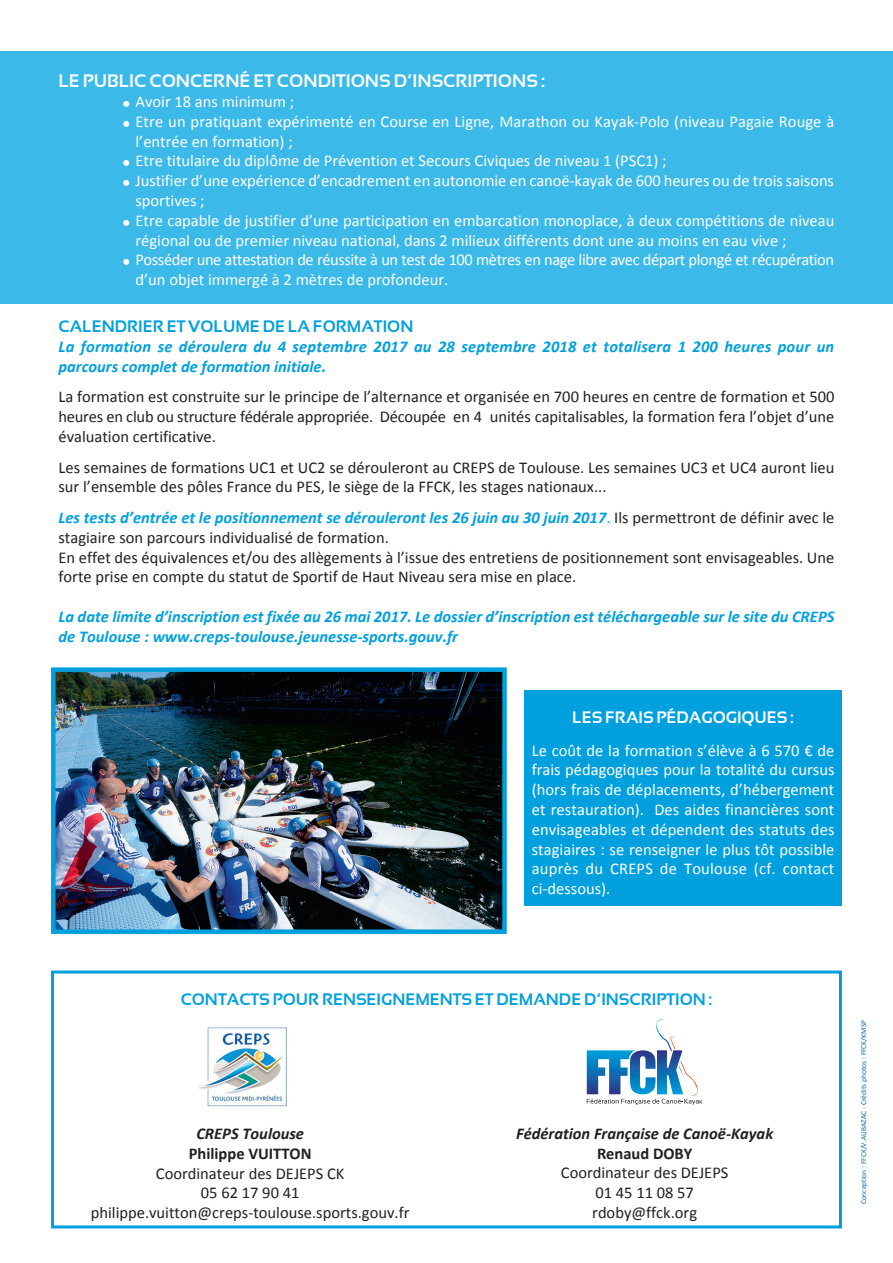
<style>
.page{position:relative;width:893px;height:1263px;background:#fff}
.page>*{position:absolute;margin:0;border:0;box-sizing:border-box;transform-origin:0 0}
.t1{font:700 18px "Sansation";color:#fff}
.t2{font:16.5px/19.8px "Calibri";color:#231f20}
.t3{font:16.5px/19.8px "Calibri";color:#fff}
.t4{font:italic 700 16.5px/19.8px "Calibri";color:#00a0de}
.t5{font:16.5px/19.8px "Calibri";letter-spacing:-.025em;color:#fff}
.t6{font:700 16.5px "Sansation";color:#00a0de}
.t7{font:italic 700 16.5px "Calibri";color:#231f20}
.t8{font:700 16.5px "Calibri";color:#231f20}
.t9{font:700 16.5px "Sansation";color:#fff}
.t10{font:7.5px "Calibri";color:#0e6eb5}
.s1{font-weight:700;font-style:italic;color:#00a0de}
.s2{color:#00a0de}
</style>
<div class="page">
<div style="left:0;top:51px;width:893px;height:252px;background:#3bb9e8"></div>
<div style="left:51px;top:970px;width:791px;height:258px;border:3px solid #00a0de"></div>
<svg style="left:587px;top:1019px;width:115px;height:86px"></svg>
<img style="left:199px;top:1027px;width:89px;height:80px">
<div style="left:524px;top:690px;width:318px;height:216px;background:#00a0de"></div>
<img style="left:56px;top:672px;width:446px;height:257px">
<div style="left:51px;top:667px;width:456px;height:267px;border:4px solid #00a0de"></div>
<p class="t1" style="left:59px;top:71px;width:488px">LE PUBLIC CONCERNÉ ET CONDITIONS D’INSCRIPTIONS :</p>
<p class="t3" style="left:136px;top:92px;width:160px">Avoir 18 ans minimum ;</p>
<p class="t3" style="left:136px;top:112px;width:700px">Etre un pratiquant expérimenté en Course en Ligne, Marathon ou Kayak-Polo (niveau Pagaie Rouge à l’entrée en formation) ;</p>
<p class="t3" style="left:136px;top:151px;width:533px">Etre titulaire du diplôme de Prévention et Secours Civiques de niveau 1 (PSC1) ;</p>
<p class="t3" style="left:136px;top:171px;width:700px">Justifier d’une expérience d’encadrement en autonomie en canoë-kayak de 600 heures ou de trois saisons sportives ;</p>
<p class="t3" style="left:136px;top:211px;width:700px">Etre capable de justifier d’une participation en embarcation monoplace, à deux compétitions de niveau régional ou de premier niveau national, dans 2 milieux différents dont une au moins en eau vive ;</p>
<p class="t5" style="left:136px;top:250px;width:700px">Posséder une attestation de réussite à un test de 100 mètres en nage libre avec départ plongé et récupération d’un objet immergé à 2 mètres de profondeur.</p>
<p class="t6" style="left:59px;top:317px;width:356px">CALENDRIER ET VOLUME DE LA FORMATION</p>
<p class="t4" style="left:59px;top:337px;width:777px">La formation se déroulera du 4 septembre 2017 au 28 septembre 2018 et totalisera 1 200 heures pour un parcours complet de formation initiale.</p>
<p class="t2" style="left:59px;top:387px;width:777px;text-align:justify">La formation est construite sur le principe de l’alternance et organisée en 700 heures en centre de formation et 500 heures en club ou structure fédérale appropriée. Découpée en 4 unités capitalisables, la formation fera l’objet d’une évaluation certificative.</p>
<p class="t2" style="left:59px;top:457px;width:777px">Les semaines de formations UC1 et UC2 se dérouleront au CREPS de Toulouse. Les semaines UC3 et UC4 auront lieu sur l’ensemble des pôles France du PES, le siège de la FFCK, les stages nationaux...</p>
<p class="t2" style="left:59px;top:508px;width:777px"><span class="s1">Les tests d’entrée et le positionnement se dérouleront les 26 juin au 30 juin 2017</span><span class="s2">.</span> Ils permettront de définir avec le stagiaire son parcours individualisé de formation.</p>
<p class="t2" style="left:59px;top:547px;width:777px">En effet des équivalences et/ou des allègements à l’issue des entretiens de positionnement sont envisageables. Une forte prise en compte du statut de Sportif de Haut Niveau sera mise en place.</p>
<p class="t4" style="left:59px;top:607px;width:777px">La date limite d’inscription est fixée au 26 mai 2017. Le dossier d’inscription est téléchargeable sur le site du CREPS de Toulouse : www.creps-toulouse.jeunesse-sports.gouv.fr</p>
<p class="t9" style="left:572px;top:708px;width:223px">LES FRAIS PÉDAGOGIQUES :</p>
<p class="t3" style="left:532px;top:740px;width:304px;text-align:justify">Le coût de la formation s’élève à 6 570 € de frais pédagogiques pour la totalité du cursus (hors frais de déplacements, d’hébergement et restauration). Des aides financières sont envisageables et dépendent des statuts des stagiaires : se renseigner le plus tôt possible auprès du CREPS de Toulouse (cf. contact ci-dessous).</p>
<p class="t6" style="left:181px;top:990px;width:533px">CONTACTS POUR RENSEIGNEMENTS ET DEMANDE D’INSCRIPTION :</p>
<p class="t7" style="left:196px;top:1123px;width:109px">CREPS Toulouse</p>
<p class="t8" style="left:189px;top:1143px;width:124px">Philippe VUITTON</p>
<p class="t2" style="left:156px;top:1163px;width:190px">Coordinateur des DEJEPS CK</p>
<p class="t2" style="left:201px;top:1183px;width:100px">05 62 17 90 41</p>
<p class="t2" style="left:91px;top:1203px;width:320px">philippe.vuitton@creps-toulouse.sports.gouv.fr</p>
<p class="t7" style="left:516px;top:1123px;width:259px">Fédération Française de Canoë-Kayak</p>
<p class="t8" style="left:597px;top:1142px;width:97px">Renaud DOBY</p>
<p class="t2" style="left:561px;top:1163px;width:169px">Coordinateur des DEJEPS</p>
<p class="t2" style="left:595px;top:1183px;width:100px">01 45 11 08 57</p>
<p class="t2" style="left:592px;top:1203px;width:106px">rdoby@ffck.org</p>
<p class="t10" style="left:859px;top:1204px;width:186px;rotate:-90deg">Conception : FFCK/V.AUBAZAC - Crédits photos : FFCK/KMSP</p>
</div>
